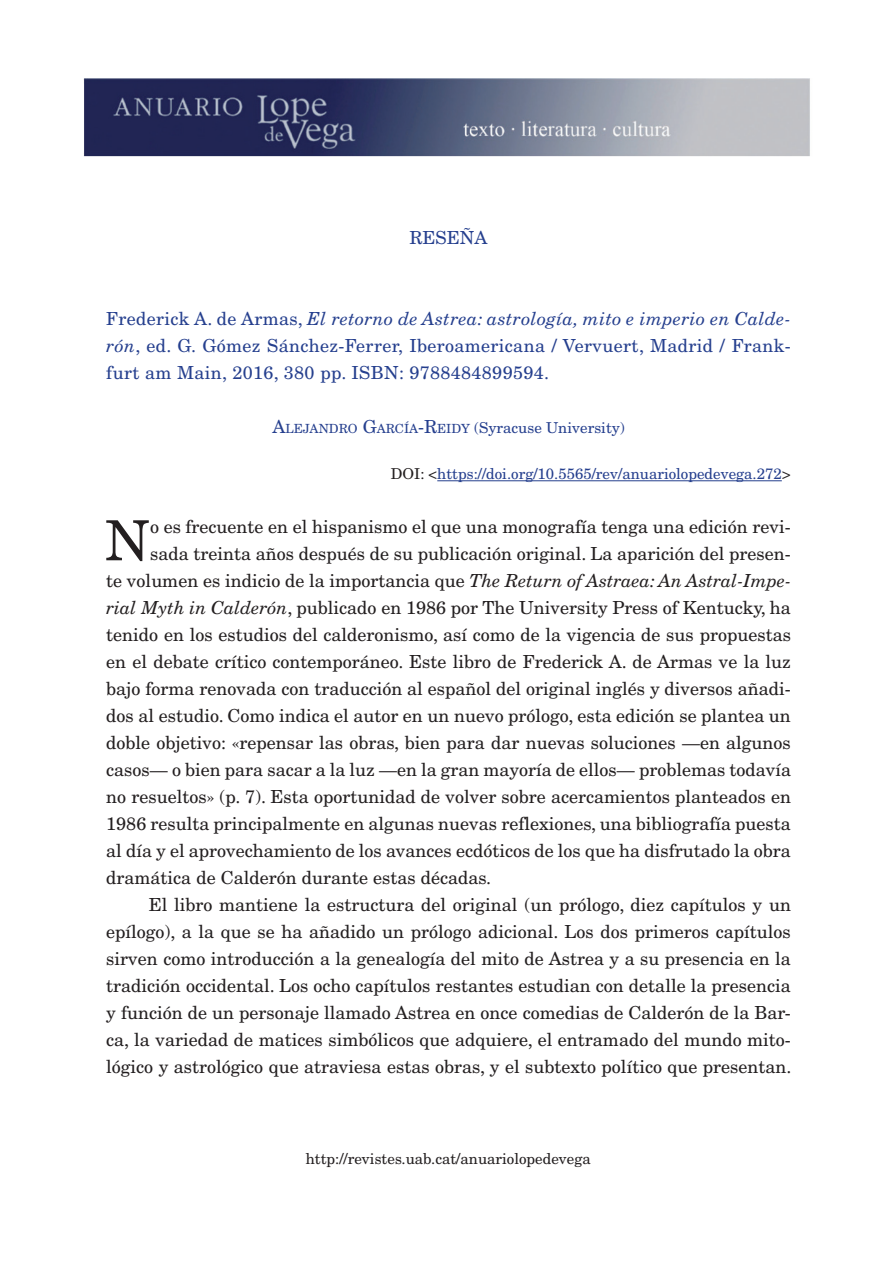
<style>
.page{position:relative;width:893px;height:1263px;background:#fff}
.page>*{position:absolute;margin:0;border:0;box-sizing:border-box;transform-origin:0 0}
.t1{font:55.35px "New Century Schlbk LT Std";color:#231f20}
.t2{font:18px "New Century Schlbk LT Std";color:#231f20}
.t3{font:18px/27px "New Century Schlbk LT Std";letter-spacing:.02em;color:#253f8e;text-align:justify}
.t4{font:15px "New Century Schlbk LT Std";color:#253f8e}
.t5{font:15px "New Century Schlbk LT Std";color:#231f20}
.s1{font-style:italic}
.s2{font-size:18px}
.s3{font-size:12.6px}
.s4{color:#231f20}
</style>
<div class="page">
<img style="left:84px;top:79px;width:726px;height:78px">
<hr style="left:437px;top:480px;width:345px;height:1px;background:#253f8e">
<p class="t3" style="left:410px;top:224px;width:79px">RESEÑA</p>
<p class="t3" style="left:106px;top:305px;width:686px">Frederick A. de Armas, <span class="s1">El retorno de Astrea: astrología, mito e imperio en Calde&shy;rón</span>, ed. G. Gómez Sánchez-Ferrer, Iberoamericana / Vervuert, Madrid / Frank&shy;furt am Main, 2016, 380 pp. ISBN: 9788484899594.</p>
<p class="t4" style="left:272px;top:418px;width:354px"><span class="s2">A</span><span class="s3">LEJANDRO</span> <span class="s2">G</span><span class="s3">ARCÍA</span><span class="s2">-R</span><span class="s3">EiDY</span> (Syracuse University)</p>
<p class="t4" style="left:391px;top:465px;width:401px"><span class="s4">DOI: &lt;</span>https://doi.org/10.5565/rev/anuariolopedevega.272<span class="s4">&gt;</span></p>
<h1 class="t1" style="left:105px;top:507px;width:47px">N</h1>
<p class="t2" style="left:150px;top:516px;width:642px">o es frecuente en el hispanismo el que una monografía tenga una edición revi-</p>
<p class="t2" style="left:150px;top:543px;width:642px">sada treinta años después de su publicación original. La aparición del presen-</p>
<p class="t2" style="left:106px;top:570px;width:686px">te volumen es indicio de la importancia que <span class="s1">The Return of Astraea: An Astral-Impe-</span></p>
<p class="t2" style="left:106px;top:597px;width:686px"><span class="s1">rial Myth in Calderón</span>, publicado en 1986 por The University Press of Kentucky, ha</p>
<p class="t2" style="left:106px;top:624px;width:686px">tenido en los estudios del calderonismo, así como de la vigencia de sus propuestas</p>
<p class="t2" style="left:106px;top:651px;width:686px">en el debate crítico contemporáneo. Este libro de Frederick A. de Armas ve la luz</p>
<p class="t2" style="left:106px;top:678px;width:686px">bajo forma renovada con traducción al español del original inglés y diversos añadi-</p>
<p class="t2" style="left:106px;top:705px;width:686px">dos al estudio. Como indica el autor en un nuevo prólogo, esta edición se plantea un</p>
<p class="t2" style="left:106px;top:732px;width:686px">doble objetivo: «repensar las obras, bien para dar nuevas soluciones —en algunos</p>
<p class="t2" style="left:106px;top:759px;width:686px">casos— o bien para sacar a la luz —en la gran mayoría de ellos— problemas todavía</p>
<p class="t2" style="left:106px;top:786px;width:686px">no resueltos» (p. 7). Esta oportunidad de volver sobre acercamientos planteados en</p>
<p class="t2" style="left:106px;top:813px;width:686px">1986 resulta principalmente en algunas nuevas reflexiones, una bibliografía puesta</p>
<p class="t2" style="left:106px;top:840px;width:686px">al día y el aprovechamiento de los avances ecdóticos de los que ha disfrutado la obra</p>
<p class="t2" style="left:106px;top:867px;width:386px">dramática de Calderón durante estas décadas.</p>
<p class="t2" style="left:149px;top:894px;width:644px">El libro mantiene la estructura del original (un prólogo, diez capítulos y un</p>
<p class="t2" style="left:106px;top:921px;width:686px">epílogo), a la que se ha añadido un prólogo adicional. Los dos primeros capítulos</p>
<p class="t2" style="left:106px;top:948px;width:686px">sirven como introducción a la genealogía del mito de Astrea y a su presencia en la</p>
<p class="t2" style="left:106px;top:975px;width:686px">tradición occidental. Los ocho capítulos restantes estudian con detalle la presencia</p>
<p class="t2" style="left:106px;top:1002px;width:686px">y función de un personaje llamado Astrea en once comedias de Calderón de la Bar-</p>
<p class="t2" style="left:106px;top:1029px;width:686px">ca, la variedad de matices simbólicos que adquiere, el entramado del mundo mito-</p>
<p class="t2" style="left:106px;top:1056px;width:687px">lógico y astrológico que atraviesa estas obras, y el subtexto político que presentan.</p>
<p class="t5" style="left:306px;top:1150px;width:286px">http://revistes.uab.cat/anuariolopedevega</p>
</div>
